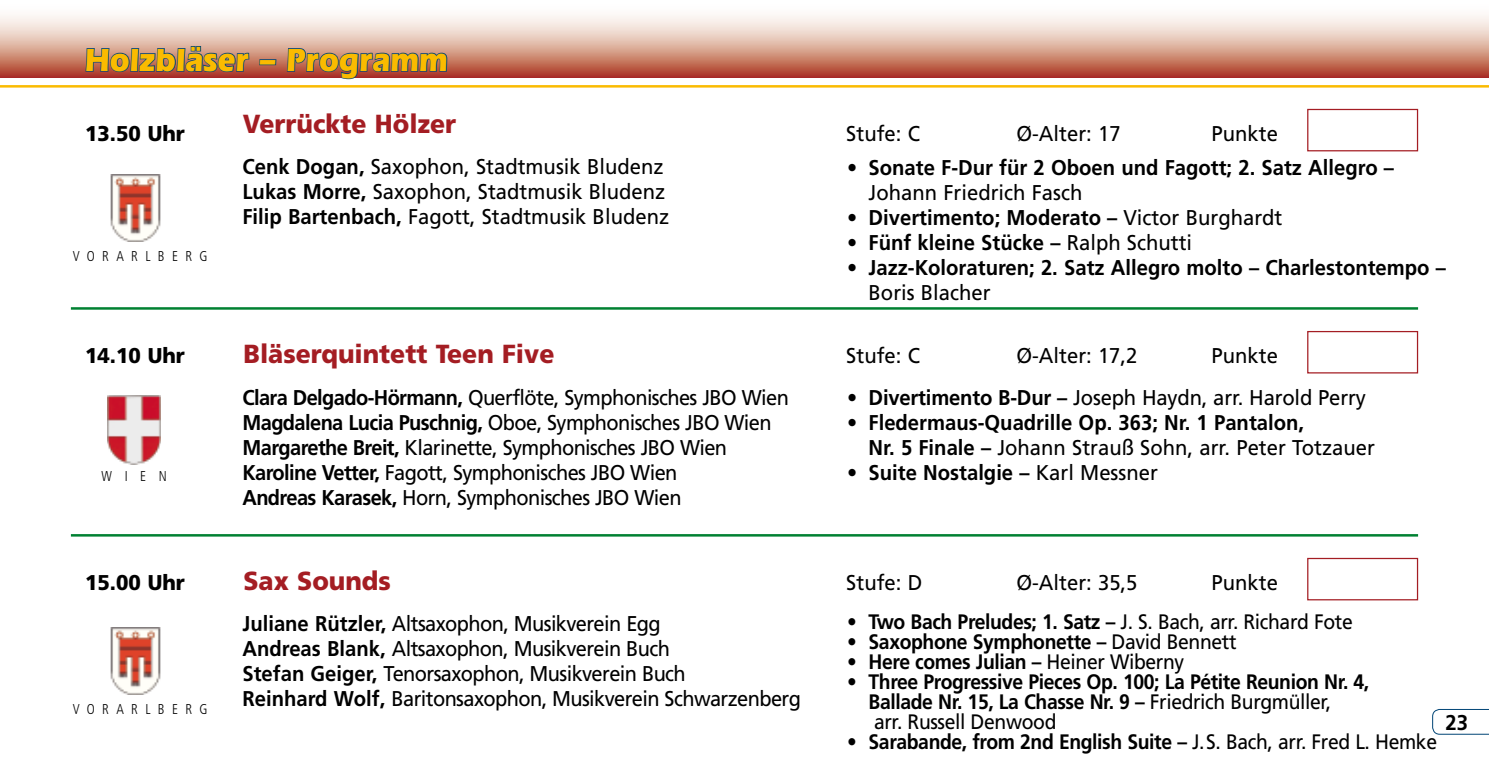
<style>
.page{position:relative;width:1489px;height:780px;background:#fff}
.page>*{position:absolute;margin:0;border:0;box-sizing:border-box;transform-origin:0 0}
.t1{font:700 33.25px "Eras IT Cby BT";color:#fabb00;scale:.95 1}
.t2{font:900 26px "Frutiger";color:#a41d23;scale:.95 1}
.t3{font:21.5px/25px "Frutiger";letter-spacing:-.03em;color:#000;scale:.94 1}
.t4{font:700 21.5px/25px "Frutiger";color:#000;scale:.95 1}
.t5{font:21.5px/25px "Frutiger";color:#000;scale:.95 1}
.t6{font:21.5px "Frutiger";letter-spacing:-.03em;color:#000;scale:.95 1}
.t7{font:21.5px "Frutiger";letter-spacing:-.01em;color:#000;scale:.95 1}
.t8{font:900 21.5px "Frutiger";color:#000;scale:.95 1}
.t9{font:700 21px/20px "Frutiger";letter-spacing:-.02em;color:#000;scale:.92 1}
.t10{font:300 condensed 14.25px "Frutiger";letter-spacing:.545em;color:#000;scale:.95 1}
.s1{font-weight:700}
.s2{font-weight:400}
</style>
<div class="page">
<svg style="left:1432px;top:709px;width:56px;height:25px"></svg>
<hr style="left:71px;top:307px;width:1346px;height:3px;background:#008132">
<hr style="left:71px;top:534px;width:1346px;height:2px;background:#008132">
<div style="left:1306px;top:109px;width:111px;height:42px;background:#fff;border:1px solid #a41d23"></div>
<div style="left:1306px;top:331px;width:111px;height:42px;background:#fff;border:1px solid #a41d23"></div>
<div style="left:1306px;top:558px;width:111px;height:42px;background:#fff;border:1px solid #a41d23"></div>
<svg style="left:0;top:15px;width:1488px;height:63px;background:#d9a697"></svg>
<hr style="left:0;top:85px;width:1488px;height:3px;background:#fabb00">
<svg style="left:85px;top:15px;width:165px;height:73px"></svg>
<div style="left:259px;top:59px;width:17px;height:6px;border:2px solid #004576"></div>
<svg style="left:286px;top:15px;width:162px;height:73px"></svg>
<img style="left:107px;top:395px;width:54px;height:70px">
<img style="left:110px;top:627px;width:51px;height:67px">
<img style="left:110px;top:174px;width:51px;height:67px">
<h1 class="t1" style="left:85px;top:39px;width:383px">Holzbläser – Programm</h1>
<p class="t2" style="left:243px;top:108px;width:226px">Verrückte Hölzer</p>
<p class="t8" style="left:85px;top:120px;width:106px">13.50 Uhr</p>
<p class="t6" style="left:846px;top:121px;width:79px">Stufe: C</p>
<p class="t6" style="left:1016px;top:121px;width:111px">Ø-Alter: 17</p>
<p class="t6" style="left:1211px;top:121px;width:71px">Punkte</p>
<p class="t10" style="left:73px;top:248px;width:143px">VORARLBE RG</p>
<p class="t5" style="left:242px;top:154px;width:450px"><span class="s1">Cenk Dogan,</span> Saxophon, Stadtmusik Bludenz<br><span class="s1">Lukas Morre,</span> Saxophon, Stadtmusik Bludenz<br><span class="s1">Filip Bartenbach,</span> Fagott, Stadtmusik Bludenz</p>
<p class="t4" style="left:847px;top:155px;width:577px">• Sonate F-Dur für 2 Oboen und Fagott; 2. Satz Allegro –</p>
<p class="t5" style="left:868px;top:180px;width:227px">Johann Friedrich Fasch</p>
<p class="t4" style="left:847px;top:205px;width:459px">• Divertimento; Moderato – <span class="s2">Victor Burghardt</span></p>
<p class="t4" style="left:847px;top:230px;width:364px">• Fünf kleine Stücke – <span class="s2">Ralph Schutti</span></p>
<p class="t4" style="left:847px;top:255px;width:631px">• Jazz-Koloraturen; 2. Satz Allegro molto – Charlestontempo –</p>
<p class="t5" style="left:868px;top:280px;width:130px">Boris Blacher</p>
<p class="t8" style="left:85px;top:342px;width:106px">14.10 Uhr</p>
<p class="t2" style="left:243px;top:338px;width:329px">Bläserquintett Teen Five</p>
<p class="t6" style="left:846px;top:343px;width:79px">Stufe: C</p>
<p class="t6" style="left:1016px;top:343px;width:129px">Ø-Alter: 17,2</p>
<p class="t6" style="left:1211px;top:343px;width:71px">Punkte</p>
<p class="t10" style="left:102px;top:467px;width:70px">WIEN</p>
<p class="t3" style="left:242px;top:385px;width:582px"><span class="s1">Clara Delgado-Hörmann,</span> Querflöte, Symphonisches JBO Wien <span class="s1">Magdalena Lucia Puschnig,</span> Oboe, Symphonisches JBO Wien <span class="s1">Margarethe Breit,</span> Klarinette, Symphonisches JBO Wien <span class="s1">Karoline Vetter,</span> Fagott, Symphonisches JBO Wien<br><span class="s1">Andreas Karasek,</span> Horn, Symphonisches JBO Wien</p>
<p class="t7" style="left:847px;top:385px;width:547px"><span class="s1">• Divertimento B-Dur –</span> Joseph Haydn, arr. Harold Perry</p>
<p class="t4" style="left:868px;top:410px;width:534px;text-indent:-21px">• Fledermaus-Quadrille Op. 363; Nr. 1 Pantalon,<br>Nr. 5 Finale – <span class="s2">Johann Strauß Sohn, arr. Peter Totzauer</span></p>
<p class="t4" style="left:847px;top:460px;width:328px">• Suite Nostalgie – <span class="s2">Karl Messner</span></p>
<p class="t8" style="left:85px;top:569px;width:106px">15.00 Uhr</p>
<p class="t2" style="left:243px;top:565px;width:157px">Sax Sounds</p>
<p class="t6" style="left:846px;top:570px;width:81px">Stufe: D</p>
<p class="t6" style="left:1016px;top:570px;width:129px">Ø-Alter: 35,5</p>
<p class="t6" style="left:1211px;top:570px;width:71px">Punkte</p>
<p class="t10" style="left:73px;top:701px;width:143px">VORARLBE RG</p>
<p class="t3" style="left:242px;top:610px;width:595px"><span class="s1">Juliane Rützler,</span> Altsaxophon, Musikverein Egg<br><span class="s1">Andreas Blank,</span> Altsaxophon, Musikverein Buch<br><span class="s1">Stefan Geiger,</span> Tenorsaxophon, Musikverein Buch<br><span class="s1">Reinhard Wolf,</span> Baritonsaxophon, Musikverein Schwarzenberg</p>
<p class="t9" style="left:847px;top:611px;width:551px">• Two Bach Preludes; 1. Satz – <span class="s2">J. S. Bach, arr. Richard Fote</span></p>
<p class="t9" style="left:847px;top:631px;width:424px">• Saxophone Symphonette – <span class="s2">David Bennett</span></p>
<p class="t9" style="left:847px;top:651px;width:367px">• Here comes Julian – <span class="s2">Heiner Wiberny</span></p>
<p class="t9" style="left:868px;top:671px;width:546px;text-indent:-21px">• Three Progressive Pieces Op. 100; La Pétite Reunion Nr. 4,<br>Ballade Nr. 15, La Chasse Nr. 9 – <span class="s2">Friedrich Burgmüller,<br>arr. Russell Denwood</span></p>
<p class="t9" style="left:847px;top:731px;width:642px">• Sarabande, from 2nd English Suite – <span class="s2">J. S. Bach, arr. Fred L. Hemke</span></p>
<p class="t4" style="left:1445px;top:709px;width:25px">23</p>
</div>
